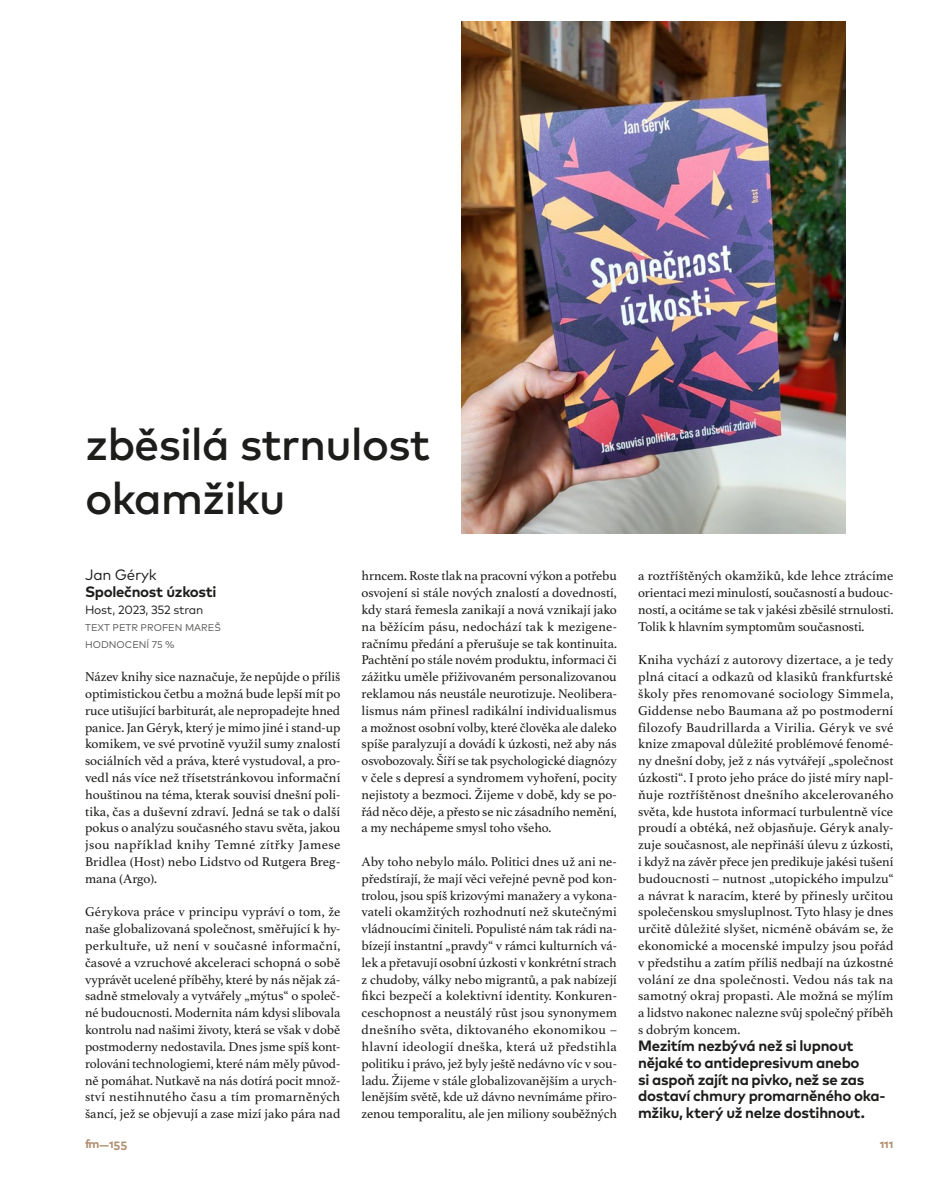
<style>
.page{position:relative;width:936px;height:1191px;background:#fff}
.page>*{position:absolute;margin:0;border:0;box-sizing:border-box;transform-origin:0 0}
.t1{font:500 45px/54px "Mark Pro";letter-spacing:-.025em;color:#1d1d1b}
.t2{font:700 15px/16.8px "Mark Pro";letter-spacing:-.02em;color:#1d1d1b}
.t3{font:15px "Mark Pro";letter-spacing:-.02em;color:#1d1d1b}
.t4{font:13.5px/16.8px "Athelas";letter-spacing:-.005em;color:#1d1d1b;text-align:justify}
.t5{font:12px "Mark Pro";letter-spacing:-.02em;color:#1d1d1b}
.t6{font:700 12px "Mark Pro";letter-spacing:-.015em;color:#af8e6c}
.t7{font:9.75px/16.8px "Mark Pro";color:#575756}
</style>
<div class="page">
<img style="left:461px;top:21px;width:384px;height:512px">
<h1 class="t1" style="left:85px;top:413px;width:347px">zběsilá strnulost okamžiku</h1>
<p class="t3" style="left:85px;top:564px;width:73px">Jan Géryk</p>
<p class="t2" style="left:85px;top:582px;width:133px">Společnost úzkosti</p>
<p class="t5" style="left:85px;top:600px;width:120px">Host, 2023, 352 stran</p>
<p class="t7" style="left:85px;top:618px;width:137px">TEXT PETR PROFEN MAREŠ<br>HODNOCENÍ 75 %</p>
<p class="t4" style="left:85px;top:668px;width:257px">Název knihy sice naznačuje, že nepůjde o příliš optimistickou četbu a možná bude lepší mít po ruce utišující barbiturát, ale nepropadejte hned panice. Jan Géryk, který je mimo jiné i stand-up komikem, ve své prvotině využil sumy znalostí sociálních věd a práva, které vystudoval, a pro&shy;vedl nás více než třísetstránkovou informační houštinou na téma, kterak souvisí dnešní poli&shy;tika, čas a duševní zdraví. Jedná se tak o další pokus o analýzu současného stavu světa, jakou jsou například knihy Temné zítřky Jamese Bridlea (Host) nebo Lidstvo od Rutgera Breg&shy;mana (Argo).</p>
<p class="t4" style="left:85px;top:903px;width:257px">Gérykova práce v principu vypráví o tom, že naše globalizovaná společnost, směřující k hy&shy;perkultuře, už není v současné informační, časové a vzruchové akceleraci schopná o sobě vyprávět ucelené příběhy, které by nás nějak zá&shy;sadně stmelovaly a vytvářely „mýtus“ o společ&shy;né budoucnosti. Modernita nám kdysi slibovala kontrolu nad našimi životy, která se však v době postmoderny nedostavila. Dnes jsme spíš kont&shy;rolováni technologiemi, které nám měly původ&shy;ně pomáhat. Nutkavě na nás dotírá pocit množ&shy;ství nestihnutého času a tím promarněných šancí, jež se objevují a zase mizí jako pára nad</p>
<p class="t4" style="left:361px;top:567px;width:257px">hrncem. Roste tlak na pracovní výkon a potřebu osvojení si stále nových znalostí a dovedností, kdy stará řemesla zanikají a nová vznikají jako na běžícím pásu, nedochází tak k mezigene&shy;račnímu předání a přerušuje se tak kontinuita.<br>Pachtění po stále novém produktu, informaci či zážitku uměle přiživovaném personalizovanou reklamou nás neustále neurotizuje. Neolibera&shy;lismus nám přinesl radikální individualismus a možnost osobní volby, které člověka ale daleko spíše paralyzují a dovádí k úzkosti, než aby nás osvobozovaly. Šíří se tak psychologické diagnózy v čele s depresí a syndromem vyhoření, pocity nejistoty a bezmoci. Žijeme v době, kdy se po&shy;řád něco děje, a přesto se nic zásadního nemění, a my nechápeme smysl toho všeho.</p>
<p class="t4" style="left:361px;top:853px;width:257px">Aby toho nebylo málo. Politici dnes už ani ne&shy;předstírají, že mají věci veřejné pevně pod kon&shy;trolou, jsou spíš krizovými manažery a vykona&shy;vateli okamžitých rozhodnutí než skutečnými vládnoucími činiteli. Populisté nám tak rádi na&shy;bízejí instantní „pravdy“ v rámci kulturních vá&shy;lek a přetavují osobní úzkosti v konkrétní strach z chudoby, války nebo migrantů, a pak nabízejí fikci bezpečí a kolektivní identity. Konkuren&shy;ceschopnost a neustálý růst jsou synonymem dnešního světa, diktovaného ekonomikou – hlavní ideologií dneška, která už předstihla politiku i právo, jež byly ještě nedávno víc v sou&shy;ladu. Žijeme v stále globalizovanějším a urych&shy;lenějším světě, kde už dávno nevnímáme přiro&shy;zenou temporalitu, ale jen miliony souběžných</p>
<p class="t4" style="left:638px;top:567px;width:257px">a roztříštěných okamžiků, kde lehce ztrácíme orientaci mezi minulostí, současností a budouc&shy;ností, a ocitáme se tak v jakési zběsilé strnulosti.<br>Tolik k hlavním symptomům současnosti.</p>
<p class="t4" style="left:638px;top:651px;width:257px">Kniha vychází z autorovy dizertace, a je tedy plná citací a odkazů od klasiků frankfurtské školy přes renomované sociology Simmela, Giddense nebo Baumana až po postmoderní filozofy Baudrillarda a Virilia. Géryk ve své knize zmapoval důležité problémové fenomé&shy;ny dnešní doby, jež z nás vytvářejí „společnost úzkosti“. I proto jeho práce do jisté míry napl&shy;ňuje roztříštěnost dnešního akcelerovaného světa, kde hustota informací turbulentně více proudí a obtéká, než objasňuje. Géryk analy&shy;zuje současnost, ale nepřináší úlevu z úzkosti, i když na závěr přece jen predikuje jakési tušení budoucnosti – nutnost „utopického impulzu“ a návrat k naracím, které by přinesly určitou společenskou smysluplnost. Tyto hlasy je dnes určitě důležité slyšet, nicméně obávám se, že ekonomické a mocenské impulzy jsou pořád v předstihu a zatím příliš nedbají na úzkostné volání ze dna společnosti. Vedou nás tak na samotný okraj propasti. Ale možná se mýlím a lidstvo nakonec nalezne svůj společný příběh s dobrým koncem.</p>
<p class="t2" style="left:638px;top:1036px;width:249px">Mezitím nezbývá než si lupnout nějaké to antidepresivum anebo<br>si aspoň zajít na pivko, než se zas dostaví chmury promarněného oka&shy;mžiku, který už nelze dostihnout.</p>
<p class="t6" style="left:85px;top:1135px;width:44px">fm—155</p>
<p class="t6" style="left:879px;top:1135px;width:15px">111</p>
</div>
